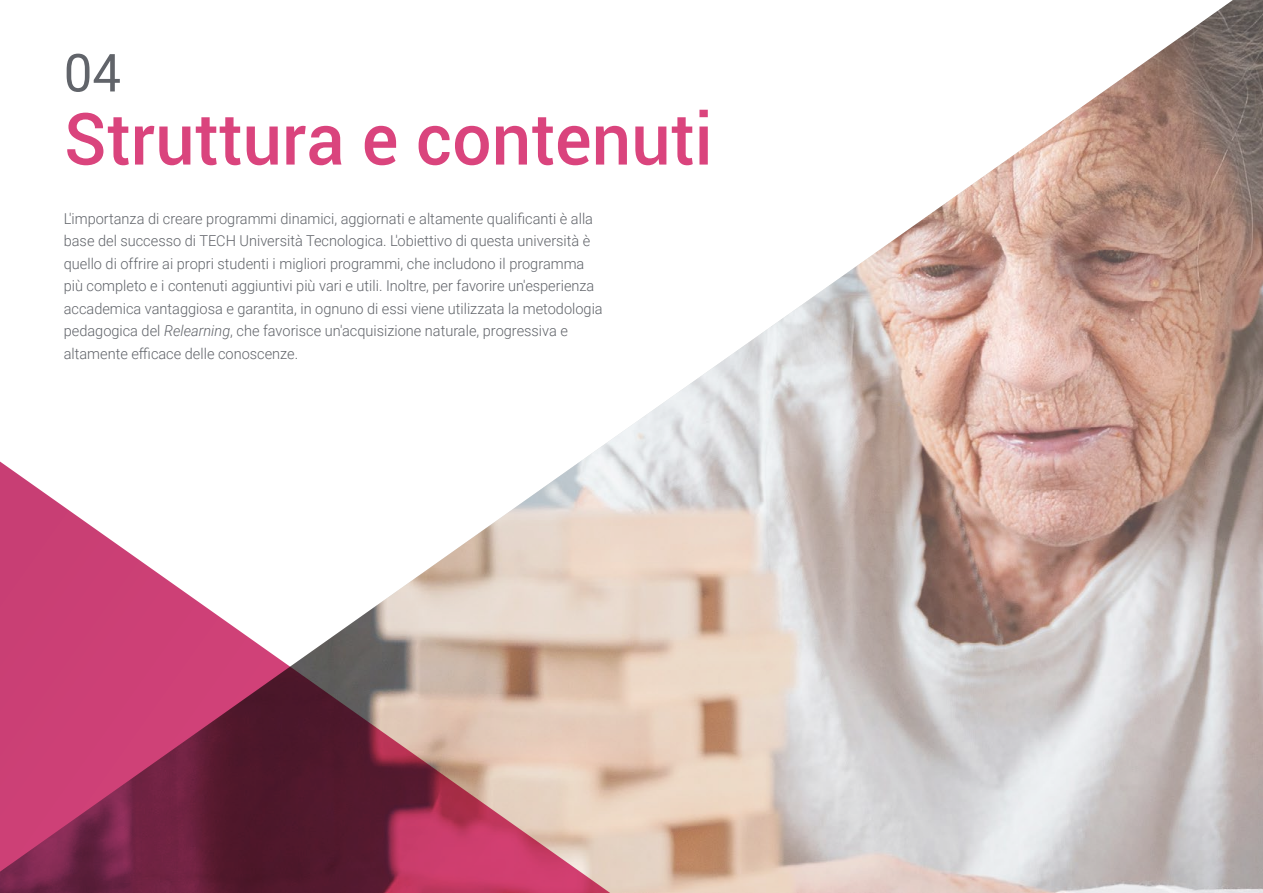
<style>
.page{position:relative;width:1263px;height:893px;background:#fff}
.page>*{position:absolute;margin:0;border:0;box-sizing:border-box;transform-origin:0 0}
.t1{font:500 72px "Roboto";color:#da447d}
.t2{font:52.5px "Roboto";color:#61646a}
.t3{font:300 15px/22.5px "Roboto";color:#61646a}
.s1{font-style:italic}
</style>
<div class="page">
<img style="left:602px;top:0;width:661px;height:893px">
<svg style="left:0;top:446px;width:640px;height:447px"></svg>
<h2 class="t2" style="left:64px;top:36px;width:59px">04</h2>
<h1 class="t1" style="left:64px;top:88px;width:650px">Struttura e contenuti</h1>
<p class="t3" style="left:64px;top:207px;width:540px">L'importanza di creare programmi dinamici, aggiornati e altamente qualificanti è alla base del successo di TECH Università Tecnologica. L'obiettivo di questa università è quello di offrire ai propri studenti i migliori programmi, che includono il programma più completo e i contenuti aggiuntivi più vari e utili. Inoltre, per favorire un'esperienza accademica vantaggiosa e garantita, in ognuno di essi viene utilizzata la metodologia pedagogica del <span class="s1">Relearning</span>, che favorisce un'acquisizione naturale, progressiva e altamente efficace delle conoscenze.</p>
</div>
